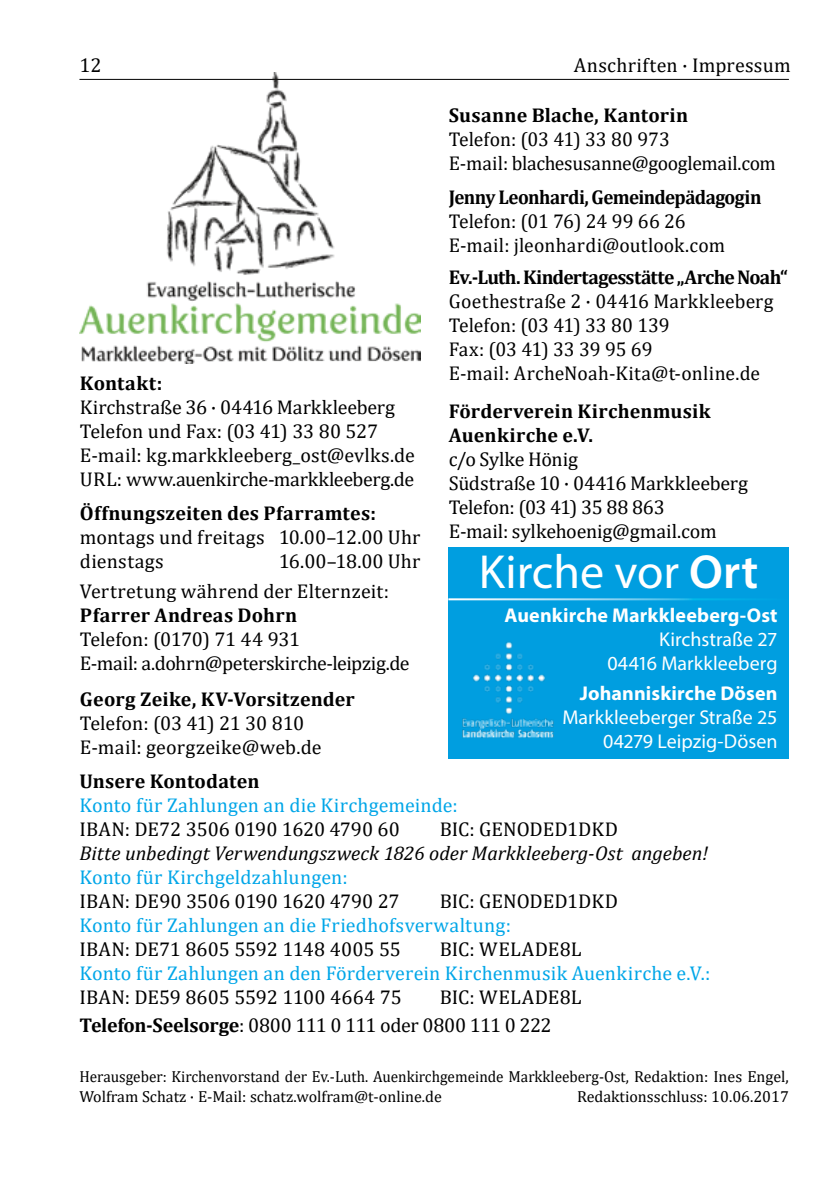
<style>
.page{position:relative;width:840px;height:1191px;background:#fff}
.page>*{position:absolute;margin:0;border:0;box-sizing:border-box;transform-origin:0 0}
.t1{font:48px "Myriad Pro";color:#fff}
.t2{font:20px/24px "Cambria";color:#000}
.t3{font:20px "Cambria";letter-spacing:.01em;color:#00a6e8}
.t4{font:700 20px/24px "Cambria";color:#000}
.t5{font:20px/24px "Myriad Pro";color:#fff;text-align:right}
.t6{font:italic 20px "Cambria";color:#000}
.t7{font:700 20px "Myriad Pro";letter-spacing:.005em;color:#fff}
.t8{font:700 20px "Cambria";letter-spacing:-.035em;color:#000}
.t9{font:700 20px "Cambria";letter-spacing:-.03em;color:#000;scale:.95 1}
.t10{font:16px/20px "Cambria";color:#000;scale:.95 1}
.t11{font:16px "Cambria";color:#000}
.s1{font-weight:600}
.s2{font-weight:700}
</style>
<div class="page">
<hr style="left:80px;top:79px;width:708px;height:1px;background:#000">
<img style="left:79px;top:72px;width:341px;height:292px">
<div style="left:448px;top:547px;width:340px;height:211px;background:#009ee0"></div>
<hr style="left:448px;top:598px;width:340px;height:2px;background:#fff">
<img style="left:473px;top:641px;width:72px;height:74px">
<img style="left:462px;top:718px;width:92px;height:21px">
<p class="t2" style="left:79px;top:53px;width:24px">12</p>
<p class="t2" style="left:573px;top:53px;width:218px">Anschriften · Impressum</p>
<p class="t4" style="left:80px;top:371px;width:84px">Kontakt:</p>
<p class="t2" style="left:80px;top:395px;width:336px">Kirchstraße 36 · 04416 Markkleeberg Telefon und Fax: (03 41) 33 80 527<br>E-mail: kg.markkleeberg_ost@evlks.de URL: www.auenkirche-markkleeberg.de</p>
<p class="t4" style="left:80px;top:501px;width:297px">Öffnungszeiten des Pfarramtes:</p>
<p class="t2" style="left:80px;top:525px;width:342px">montags und freitags 10.00–12.00 Uhr dienstags</p>
<p class="t2" style="left:80px;top:546px;width:342px;line-height:30px;text-indent:199px">16.00–18.00 Uhr<br>Vertretung während der Elternzeit:</p>
<p class="t4" style="left:80px;top:603px;width:219px">Pfarrer Andreas Dohrn</p>
<p class="t2" style="left:80px;top:627px;width:331px">Telefon: (0170) 71 44 931<br>E-mail: a.dohrn@peterskirche-leipzig.de</p>
<p class="t4" style="left:80px;top:687px;width:276px">Georg Zeike, KV-Vorsitzender</p>
<p class="t2" style="left:80px;top:711px;width:243px">Telefon: (03 41) 21 30 810<br>E-mail: georgzeike@web.de</p>
<p class="t4" style="left:448px;top:103px;width:241px">Susanne Blache, Kantorin</p>
<p class="t2" style="left:448px;top:127px;width:328px">Telefon: (03 41) 33 80 973<br>E-mail: blachesusanne@googlemail.com</p>
<p class="t9" style="left:448px;top:183px;width:330px">Jenny Leonhardi, Gemeindepädagogin</p>
<p class="t2" style="left:448px;top:209px;width:277px">Telefon: (01 76) 24 99 66 26<br>E-mail: jleonhardi@outlook.com</p>
<p class="t8" style="left:448px;top:263px;width:340px">Ev.-Luth. Kindertagesstätte „Arche Noah“</p>
<p class="t2" style="left:448px;top:289px;width:326px">Goethestraße 2 · 04416 Markkleeberg<br>Telefon: (03 41) 33 80 139<br>Fax: (03 41) 33 39 95 69<br>E-mail: ArcheNoah-Kita@t-online.de</p>
<p class="t4" style="left:448px;top:399px;width:263px">Förderverein Kirchenmusik<br>Auenkirche e.V.</p>
<p class="t2" style="left:448px;top:447px;width:300px">c/o Sylke Hönig<br>Südstraße 10 · 04416 Markkleeberg<br>Telefon: (03 41) 35 88 863<br>E-mail: sylkehoenig@gmail.com</p>
<h1 class="t1" style="left:478px;top:542px;width:281px">Kirche vor <span class="s1">Ort</span></h1>
<p class="t7" style="left:504px;top:602px;width:274px">Auenkirche Markkleeberg-Ost</p>
<p class="t5" style="left:607px;top:627px;width:172px">Kirchstraße 27<br>04416 Markkleeberg</p>
<p class="t7" style="left:579px;top:680px;width:199px">Johanniskirche Dösen</p>
<p class="t5" style="left:562px;top:705px;width:216px">Markkleeberger Straße 25<br>04279 Leipzig-Dösen</p>
<p class="t4" style="left:79px;top:769px;width:181px">Unsere Kontodaten</p>
<p class="t3" style="left:79px;top:793px;width:380px">Konto für Zahlungen an die Kirchgemeinde:</p>
<p class="t2" style="left:79px;top:817px;width:322px">IBAN: DE72 3506 0190 1620 4790 60</p>
<p class="t2" style="left:439px;top:817px;width:179px">BIC: GENODED1DKD</p>
<p class="t6" style="left:79px;top:839px;width:629px">Bitte unbedingt Verwendungszweck 1826 oder Markkleeberg-Ost angeben!</p>
<p class="t3" style="left:79px;top:865px;width:269px">Konto für Kirchgeldzahlungen:</p>
<p class="t2" style="left:79px;top:889px;width:321px">IBAN: DE90 3506 0190 1620 4790 27</p>
<p class="t2" style="left:439px;top:889px;width:179px">BIC: GENODED1DKD</p>
<p class="t3" style="left:79px;top:913px;width:433px">Konto für Zahlungen an die Friedhofsverwaltung:</p>
<p class="t2" style="left:79px;top:937px;width:323px">IBAN: DE71 8605 5592 1148 4005 55</p>
<p class="t2" style="left:439px;top:937px;width:143px">BIC: WELADE8L</p>
<p class="t3" style="left:79px;top:961px;width:632px">Konto für Zahlungen an den Förderverein Kirchenmusik Auenkirche e.V.:</p>
<p class="t2" style="left:79px;top:985px;width:324px">IBAN: DE59 8605 5592 1100 4664 75</p>
<p class="t2" style="left:79px;top:983px;width:503px;line-height:28px;text-indent:360px">BIC: WELADE8L<br><span class="s2">Telefon-Seelsorge</span>: 0800 111 0 111 oder 0800 111 0 222</p>
<p class="t10" style="left:79px;top:1066px;width:747px">Herausgeber: Kirchenvorstand der Ev.-Luth. Auenkirchgemeinde Markkleeberg-Ost, Redaktion: Ines Engel,<br>Wolfram Schatz · E-Mail: schatz.wolfram@t-online.de</p>
<p class="t11" style="left:576px;top:1087px;width:213px">Redaktionsschluss: 10.06.2017</p>
</div>
